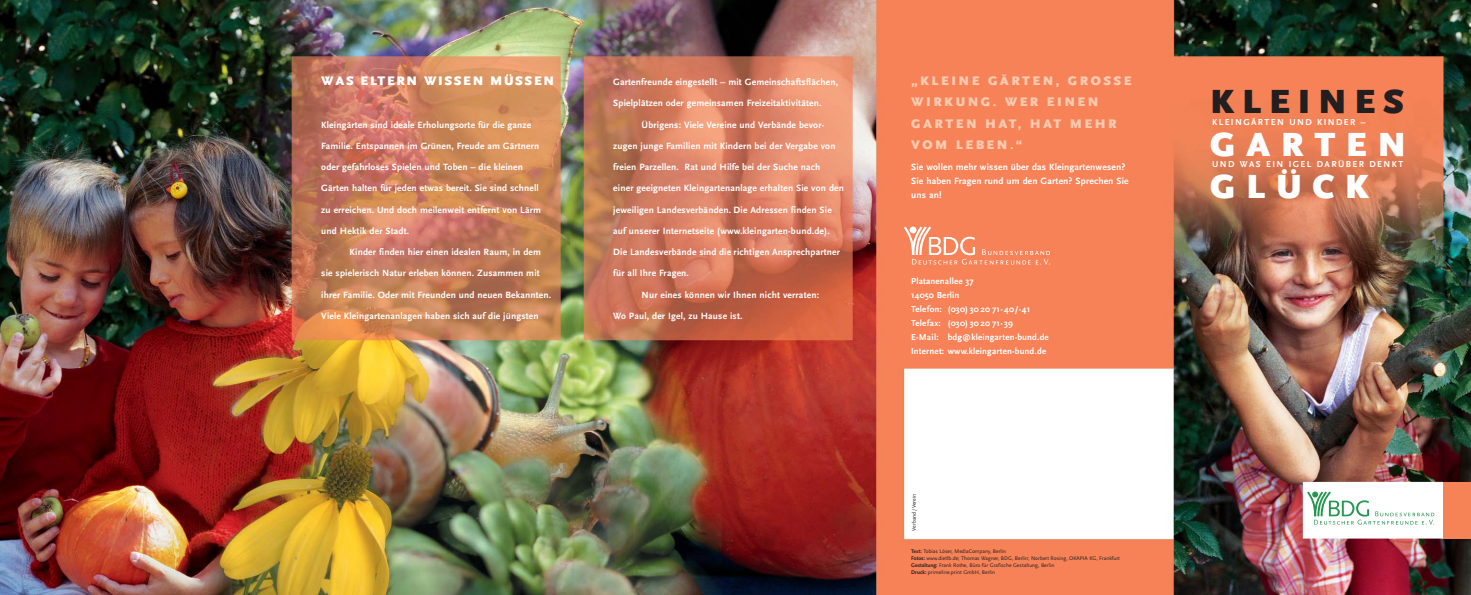
<style>
.page{position:relative;width:1471px;height:595px;background:#fff}
.page>*{position:absolute;margin:0;border:0;box-sizing:border-box;transform-origin:0 0}
.t1{font:900 35px/42.5px "Scala Sans";letter-spacing:.3em;color:#fff}
.t2{font:900 35px "Scala Sans";letter-spacing:.22em;color:#231f20}
.t3{font:900 13px/21.3px "Scala Sans";letter-spacing:.19em;color:#fccab0}
.t4{font:900 13px "Scala Sans";letter-spacing:.125em;color:#fff}
.t5{font:700 9.5px/14.2px "Scala Sans";letter-spacing:.015em;color:#fff}
.t6{font:700 9px/14.2px "Scala Sans";letter-spacing:.015em;color:#fff}
.t7{font:700 9px "Scala Sans";letter-spacing:.16em;color:#fff}
.t8{font:5.5px/7.1px "Scala Sans";color:#231f20}
.s1{font-weight:700}
</style>
<div class="page">
<img style="left:0;top:0;width:1471px;height:595px">
<div style="left:1443px;top:482px;width:28px;height:57px;background:#f58356"></div>
<div style="left:1303px;top:482px;width:139px;height:56px;background:#fff"></div>
<svg style="left:1307px;top:492px;width:127px;height:33px"></svg>
<div style="left:1303px;top:482px;width:140px;height:57px;border:1px solid #fff"></div>
<svg style="left:904px;top:227px;width:146px;height:38px;background:#f89470"></svg>
<h2 class="t4" style="left:321px;top:76px;width:234px">WAS ELTERN WISSEN MÜSSEN</h2>
<p class="t5" style="left:321px;top:118px;width:211px">Kleingärten sind ideale Erholungsorte für die ganze</p>
<p class="t5" style="left:321px;top:139px;width:220px">Familie. Entspannen im Grünen, Freude am Gärtnern</p>
<p class="t5" style="left:321px;top:161px;width:203px">oder gefahrloses Spielen und Toben – die kleinen</p>
<p class="t5" style="left:321px;top:182px;width:219px">Gärten halten für jeden etwas bereit. Sie sind schnell</p>
<p class="t5" style="left:321px;top:203px;width:221px">zu erreichen. Und doch meilenweit entfernt von Lärm</p>
<p class="t5" style="left:321px;top:224px;width:89px">und Hektik der Stadt.</p>
<p class="t5" style="left:350px;top:246px;width:193px">Kinder finden hier einen idealen Raum, in dem</p>
<p class="t5" style="left:321px;top:267px;width:220px">sie spielerisch Natur erleben können. Zusammen mit</p>
<p class="t5" style="left:321px;top:288px;width:231px">ihrer Familie. Oder mit Freunden und neuen Bekannten.</p>
<p class="t5" style="left:321px;top:309px;width:219px">Viele Kleingartenanlagen haben sich auf die jüngsten</p>
<p class="t5" style="left:613px;top:76px;width:226px">Gartenfreunde eingestellt – mit Gemeinschaftsflächen,</p>
<p class="t5" style="left:613px;top:97px;width:210px">Spielplätzen oder gemeinsamen Freizeitaktivitäten.</p>
<p class="t5" style="left:642px;top:118px;width:184px">Übrigens: Viele Vereine und Verbände bevor-</p>
<p class="t5" style="left:613px;top:139px;width:224px">zugen junge Familien mit Kindern bei der Vergabe von</p>
<p class="t5" style="left:613px;top:161px;width:209px">freien Parzellen. Rat und Hilfe bei der Suche nach</p>
<p class="t5" style="left:613px;top:182px;width:232px">einer geeigneten Kleingartenanlage erhalten Sie von den</p>
<p class="t5" style="left:613px;top:203px;width:220px">jeweiligen Landesverbänden. Die Adressen finden Sie</p>
<p class="t5" style="left:613px;top:224px;width:218px">auf unserer Internetseite (www.kleingarten-bund.de).</p>
<p class="t5" style="left:613px;top:246px;width:228px">Die Landesverbände sind die richtigen Ansprechpartner</p>
<p class="t5" style="left:613px;top:267px;width:77px">für all Ihre Fragen.</p>
<p class="t5" style="left:642px;top:288px;width:179px">Nur eines können wir Ihnen nicht verraten:</p>
<p class="t5" style="left:613px;top:309px;width:131px">Wo Paul, der Igel, zu Hause ist.</p>
<h2 class="t3" style="left:911px;top:71px;width:222px">„KLEINE GÄRTEN, GROSSE<br>WIRKUNG. WER EINEN<br>GARTEN HAT, HAT MEHR<br>VOM LEBEN.“</h2>
<p class="t5" style="left:911px;top:161px;width:219px">Sie wollen mehr wissen über das Kleingartenwesen?<br>Sie haben Fragen rund um den Garten? Sprechen Sie uns an!</p>
<p class="t6" style="left:911px;top:274px;width:139px">Platanenallee 37<br>14050 Berlin<br>Telefon: (030) 30 20 71- 40/-41<br>Telefax: (030) 30 20 71- 39<br>E-Mail: bdg@kleingarten-bund.de<br>Internet: www.kleingarten-bund.de</p>
<p class="t8" style="left:911px;top:531px;width:38px;rotate:-90deg">Verband/Verein</p>
<p class="t8" style="left:911px;top:548px;width:210px"><span class="s1">Text:</span> Tobias Löser, MediaCompany, Berlin<br><span class="s1">Fotos:</span> www.dietlb.de; Thomas Wagner, BDG, Berlin; Norbert Rosing, OKAPIA KG, Frankfurt <span class="s1">Gestaltung:</span> Frank Rothe, Büro für Grafische Gestaltung, Berlin<br><span class="s1">Druck:</span> primeline.print GmbH, Berlin</p>
<h1 class="t2" style="left:1210px;top:88px;width:195px">KLEINES</h1>
<p class="t7" style="left:1212px;top:118px;width:155px">KLEINGÄRTEN UND KINDER –</p>
<p class="t7" style="left:1212px;top:161px;width:193px">UND WAS EIN IGEL DARÜBER DENKT</p>
<h1 class="t1" style="left:1210px;top:126px;width:197px">GARTEN<br>GLÜCK</h1>
</div>
